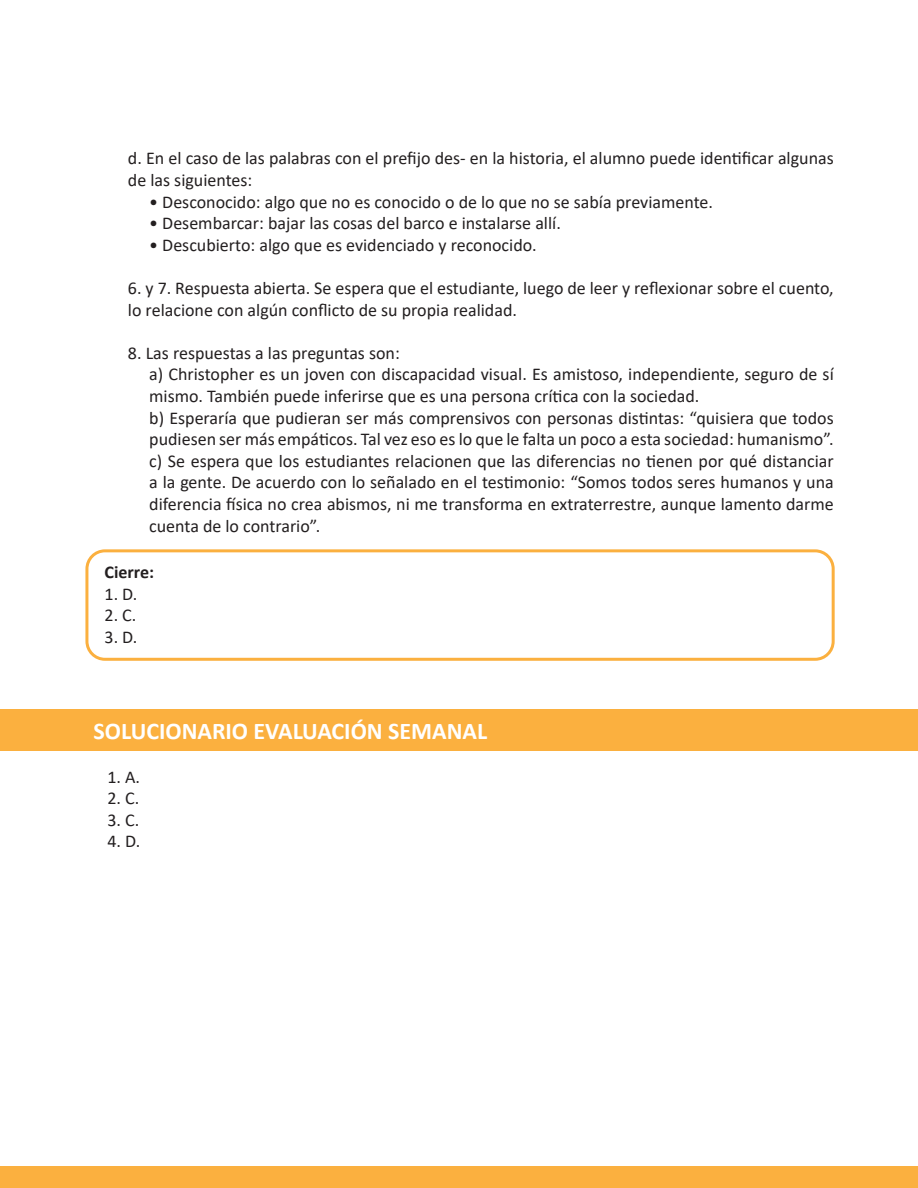
<style>
.page{position:relative;width:918px;height:1188px;background:#fff}
.page>*{position:absolute;margin:0;border:0;box-sizing:border-box;transform-origin:0 0}
.t1{font:700 24px "Calibri";color:#fff}
.t2{font:18px/21.6px "Calibri";color:#231f20}
.t3{font:700 18px "Calibri";color:#231f20}
</style>
<div class="page">
<div style="left:0;top:1167px;width:918px;height:21px;background:#fbb03f"></div>
<div style="left:85px;top:549px;width:750px;height:112px;border:3px solid #fbb03f;border-radius:18px"></div>
<div style="left:0;top:710px;width:918px;height:41px;background:#fbb03f"></div>
<p class="t2" style="left:128px;top:147px;width:707px">d. En el caso de las palabras con el prefijo des- en la historia, el alumno puede identificar algunas de las siguientes:</p>
<p class="t2" style="left:149px;top:190px;width:565px">• Desconocido: algo que no es conocido o de lo que no se sabía previamente.</p>
<p class="t2" style="left:149px;top:212px;width:413px">• Desembarcar: bajar las cosas del barco e instalarse allí.</p>
<p class="t2" style="left:149px;top:234px;width:389px">• Descubierto: algo que es evidenciado y reconocido.</p>
<p class="t2" style="left:128px;top:277px;width:707px">6. y 7. Respuesta abierta. Se espera que el estudiante, luego de leer y reflexionar sobre el cuento, lo relacione con algún conflicto de su propia realidad.</p>
<p class="t2" style="left:128px;top:342px;width:273px">8. Las respuestas a las preguntas son:</p>
<p class="t2" style="left:149px;top:363px;width:686px">a) Christopher es un joven con discapacidad visual. Es amistoso, independiente, seguro de sí mismo. También puede inferirse que es una persona crítica con la sociedad.</p>
<p class="t2" style="left:149px;top:406px;width:686px">b) Esperaría que pudieran ser más comprensivos con personas distintas: “quisiera que todos pudiesen ser más empáticos. Tal vez eso es lo que le falta un poco a esta sociedad: humanismo”.</p>
<p class="t2" style="left:149px;top:450px;width:686px;text-align:justify">c) Se espera que los estudiantes relacionen que las diferencias no tienen por qué distanciar a la gente. De acuerdo con lo señalado en el testimonio: “Somos todos seres humanos y una diferencia física no crea abismos, ni me transforma en extraterrestre, aunque lamento darme cuenta de lo contrario”.</p>
<p class="t3" style="left:105px;top:559px;width:51px">Cierre:</p>
<p class="t2" style="left:105px;top:583px;width:34px">1. D.</p>
<p class="t2" style="left:105px;top:604px;width:33px">2. C.</p>
<p class="t2" style="left:105px;top:626px;width:34px">3. D.</p>
<p class="t1" style="left:94px;top:714px;width:395px">SOLUCIONARIO EVALUACIÓN SEMANAL</p>
<p class="t2" style="left:107px;top:765px;width:34px">1. A.</p>
<p class="t2" style="left:107px;top:787px;width:33px">2. C.</p>
<p class="t2" style="left:107px;top:809px;width:33px">3. C.</p>
<p class="t2" style="left:107px;top:830px;width:34px">4. D.</p>
</div>
